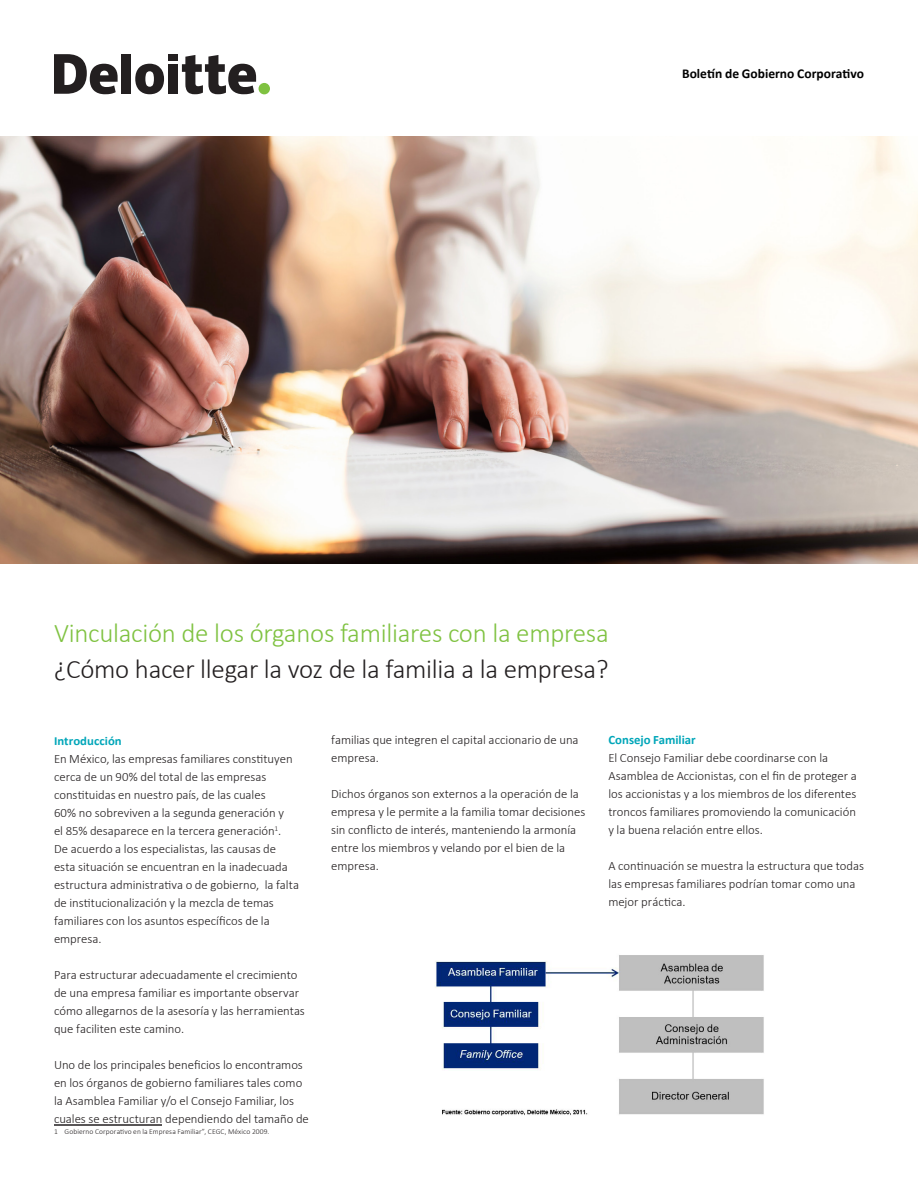
<style>
.page{position:relative;width:918px;height:1188px;background:#fff}
.page>*{position:absolute;margin:0;border:0;box-sizing:border-box;transform-origin:0 0}
.t1{font:300 27px "Calibri";letter-spacing:-.01em;color:#7fc241}
.t2{font:300 27px "Calibri";letter-spacing:-.01em;color:#231f20}
.t3{font:700 13.5px "Calibri";color:#000}
.t4{font:300 12.75px/18px "Calibri";color:#231f20}
.t5{font:700 12.75px "Calibri";color:#00a6b9}
.t6{font:700 12.3px "Calibri";letter-spacing:.005em;color:#00a6b9}
.t7{font:300 7.5px "Calibri";letter-spacing:.01em;color:#231f20}
</style>
<div class="page">
<div style="left:259px;top:83px;width:11px;height:11px;background:#7fc241;border-radius:50%"></div>
<div style="left:121px;top:54px;width:10px;height:40px;background:#231f20"></div>
<svg style="left:135px;top:64px;width:29px;height:30px"></svg>
<div style="left:168px;top:64px;width:10px;height:30px;background:#231f20"></div>
<div style="left:168px;top:54px;width:10px;height:7px;background:#231f20"></div>
<svg style="left:182px;top:55px;width:74px;height:39px"></svg>
<svg style="left:54px;top:54px;width:64px;height:40px"></svg>
<hr style="left:54px;top:1124px;width:108px;height:2px;background:#231f20">
<img style="left:0;top:136px;width:918px;height:428px">
<img style="left:435px;top:955px;width:329px;height:161px">
<p class="t3" style="left:682px;top:64px;width:183px">Boletín de Gobierno Corporativo</p>
<h1 class="t1" style="left:54px;top:616px;width:556px">Vinculación de los órganos familiares con la empresa</h1>
<h1 class="t2" style="left:54px;top:652px;width:556px">¿Cómo hacer llegar la voz de la familia a la empresa?</h1>
<p class="t6" style="left:54px;top:733px;width:69px">Introducción</p>
<p class="t4" style="left:54px;top:750px;width:247px">En México, las empresas familiares constituyen cerca de un 90% del total de las empresas constituidas en nuestro país, de las cuales<br>60% no sobreviven a la segunda generación y<br>el 85% desaparece en la tercera generación<sup>1</sup>.<br>De acuerdo a los especialistas, las causas de esta situación se encuentran en la inadecuada estructura administrativa o de gobierno, la falta de institucionalización y la mezcla de temas familiares con los asuntos específicos de la empresa.</p>
<p class="t4" style="left:54px;top:966px;width:252px">Para estructurar adecuadamente el crecimiento de una empresa familiar es importante observar cómo allegarnos de la asesoría y las herramientas que faciliten este camino.</p>
<p class="t4" style="left:54px;top:1056px;width:256px">Uno de los principales beneficios lo encontramos en los órganos de gobierno familiares tales como la Asamblea Familiar y/o el Consejo Familiar, los cuales se estructuran dependiendo del tamaño de</p>
<p class="t7" style="left:54px;top:1127px;width:217px">1 Gobierno Corporativo en la Empresa Familiar”, CEGC, México 2009.</p>
<p class="t4" style="left:331px;top:731px;width:249px">familias que integren el capital accionario de una empresa.</p>
<p class="t4" style="left:331px;top:785px;width:256px">Dichos órganos son externos a la operación de la empresa y le permite a la familia tomar decisiones sin conflicto de interés, manteniendo la armonía entre los miembros y velando por el bien de la empresa.</p>
<p class="t5" style="left:608px;top:731px;width:89px">Consejo Familiar</p>
<p class="t4" style="left:608px;top:749px;width:250px">El Consejo Familiar debe coordinarse con la Asamblea de Accionistas, con el fin de proteger a los accionistas y a los miembros de los diferentes troncos familiares promoviendo la comunicación y la buena relación entre ellos.</p>
<p class="t4" style="left:608px;top:857px;width:257px">A continuación se muestra la estructura que todas las empresas familiares podrían tomar como una mejor práctica.</p>
</div>
